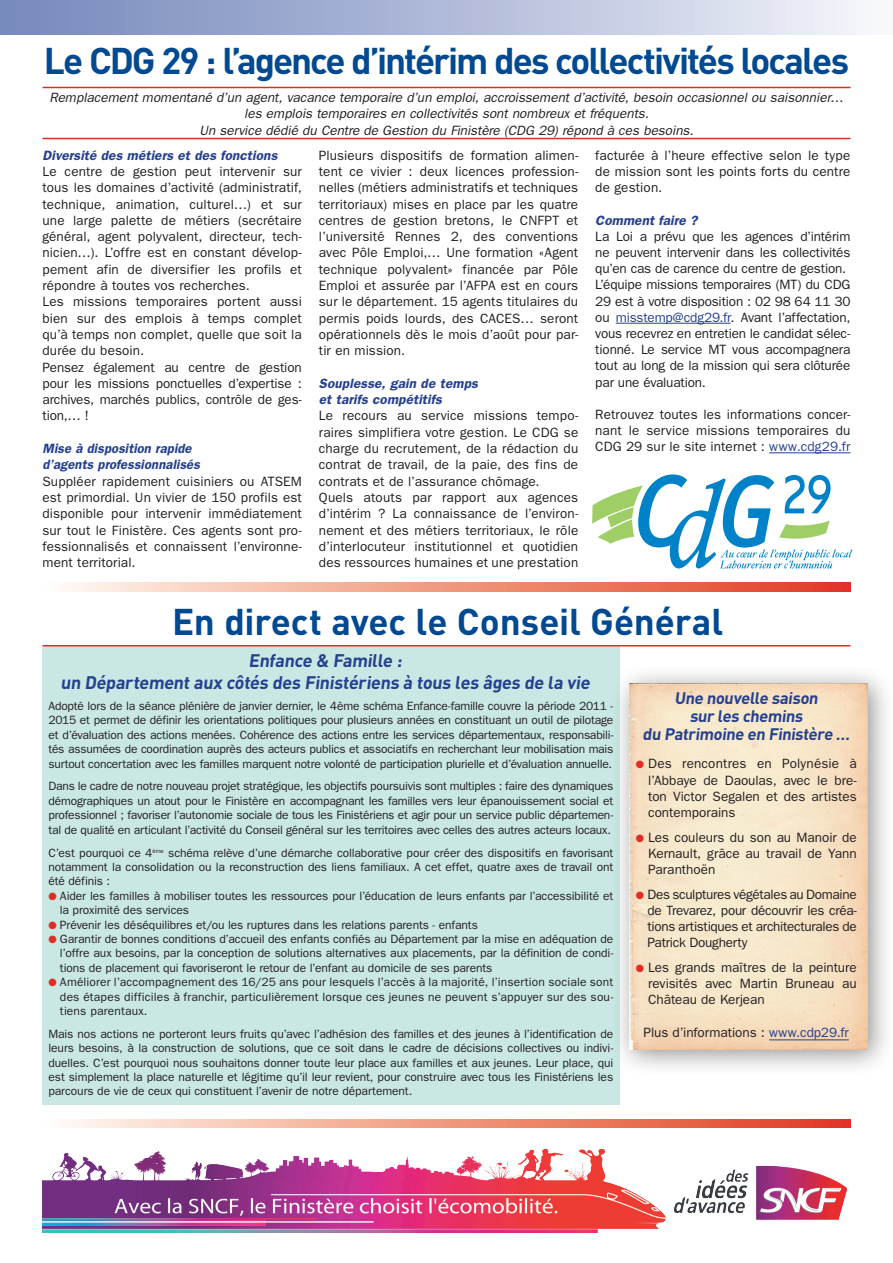
<style>
.page{position:relative;width:893px;height:1263px;background:#fff}
.page>*{position:absolute;margin:0;border:0;box-sizing:border-box;transform-origin:0 0}
.t1{font:700 36.75px "DIN";letter-spacing:-.055em;color:#014990}
.t2{font:700 36.75px "DIN";letter-spacing:-.005em;color:#014991}
.Normal_e{font:700 18px "DIN";color:#25408f}
.Normal_e-2{font:700 16.5px "DIN";color:#25408f}
.Normal_e-3{font:13.5px/16.4px "Franklin Gothic";letter-spacing:.005em;color:#231f20;text-align:justify}
.Normal_e-4{font:italic 13.5px/16.2px "Franklin Gothic";color:#231f20;text-align:center}
.Normal_e-5{font:italic 600 13.5px "Franklin Gothic";letter-spacing:.01em;color:#25408f}
.Normal_e-6{font:italic 600 13.5px "Franklin Gothic";letter-spacing:.01em;color:#25408f;scale:.96 1}
.Normal_e-7{font:12px/14.4px "Franklin Gothic";letter-spacing:-.01em;color:#231f20;text-align:justify}
.s1{color:#25408f}
.s2{color:#e22d26}
</style>
<div class="page">
<div style="left:0;top:0;width:893px;height:34px;background:linear-gradient(to right,#7286bb,#f4f4fa)"></div>
<svg style="left:71px;top:1119px;width:779px;height:9px;background:#ef967f"></svg>
<svg style="left:71px;top:583px;width:779px;height:8px;background:#ef967f"></svg>
<hr style="left:43px;top:87px;width:807px;height:1px;background:#e12c26">
<hr style="left:43px;top:138px;width:807px;height:1px;background:#e12c26">
<div style="left:43px;top:646px;width:577px;height:458px;background:#c9e8e4"></div>
<hr style="left:43px;top:645px;width:807px;height:1px;background:#e22d26">
<hr style="left:616px;top:323px;width:115px;height:1px;background:#25408f">
<hr style="left:769px;top:452px;width:81px;height:1px;background:#25408f">
<img style="left:43px;top:1149px;width:804px;height:84px">
<div style="left:608px;top:663px;width:285px;height:413px;background:#231f20;opacity:.5"></div>
<img style="left:629px;top:684px;width:238px;height:365px">
<hr style="left:769px;top:1039px;width:80px;height:1px;background:#25408f">
<svg style="left:592px;top:474px;width:260px;height:94px"></svg>
<p class="t1" style="left:44px;top:37px;width:807px">Le CDG 29 : l’agence d’intérim des collectivités locales</p>
<p class="Normal_e-4" style="left:49px;top:89px;width:796px">Remplacement momentané d’un agent, vacance temporaire d’un emploi, accroissement d’activité, besoin occasionnel ou saisonnier… les emplois temporaires en collectivités sont nombreux et fréquents.</p>
<p class="Normal_e-4" style="left:199px;top:122px;width:495px">Un service dédié du Centre de Gestion du Finistère (CDG 29) répond à ces besoins.</p>
<p class="Normal_e-5" style="left:43px;top:147px;width:236px">Diversité des métiers et des fonctions</p>
<p class="Normal_e-3" style="left:43px;top:163px;width:261px">Le centre de gestion peut intervenir sur tous les domaines d’activité (administratif, technique, animation, culturel…) et sur une large palette de métiers (secrétaire général, agent polyvalent, directeur, tech&shy;nicien…). L’offre est en constant dévelop&shy;pement afin de diversifier les profils et répondre à toutes vos recherches.</p>
<p class="Normal_e-3" style="left:43px;top:293px;width:261px">Les missions temporaires portent aussi bien sur des emplois à temps complet qu’à temps non complet, quelle que soit la durée du besoin.</p>
<p class="Normal_e-3" style="left:43px;top:358px;width:261px">Pensez également au centre de gestion pour les missions ponctuelles d’expertise : archives, marchés publics, contrôle de ges&shy;tion,… !</p>
<p class="Normal_e-6" style="left:43px;top:440px;width:157px">Mise à disposition rapide</p>
<p class="Normal_e-6" style="left:43px;top:457px;width:165px">d’agents professionnalisés</p>
<p class="Normal_e-3" style="left:43px;top:473px;width:261px">Suppléer rapidement cuisiniers ou ATSEM est primordial. Un vivier de 150 profils est disponible pour intervenir immédiatement sur tout le Finistère. Ces agents sont pro&shy;fessionnalisés et connaissent l’environne&shy;ment territorial.</p>
<p class="Normal_e-3" style="left:319px;top:147px;width:261px">Plusieurs dispositifs de formation alimen&shy;tent ce vivier : deux licences profession&shy;nelles (métiers administratifs et techniques territoriaux) mises en place par les quatre centres de gestion bretons, le CNFPT et l’université Rennes 2, des conventions avec Pôle Emploi,… Une formation «Agent technique polyvalent» financée par Pôle Emploi et assurée par l’AFPA est en cours sur le département. 15 agents titulaires du permis poids lourds, des CACES… seront opérationnels dès le mois d’août pour par&shy;tir en mission.</p>
<p class="Normal_e-5" style="left:319px;top:375px;width:161px">Souplesse, gain de temps</p>
<p class="Normal_e-5" style="left:319px;top:392px;width:124px">et tarifs compétitifs</p>
<p class="Normal_e-3" style="left:319px;top:407px;width:261px">Le recours au service missions tempo&shy;raires simplifiera votre gestion. Le CDG se charge du recrutement, de la rédaction du contrat de travail, de la paie, des fins de contrats et de l’assurance chômage.</p>
<p class="Normal_e-3" style="left:319px;top:489px;width:261px">Quels atouts par rapport aux agences d’intérim ? La connaissance de l’environ&shy;nement et des métiers territoriaux, le rôle d’interlocuteur institutionnel et quotidien des ressources humaines et une prestation</p>
<p class="Normal_e-3" style="left:595px;top:147px;width:257px">facturée à l’heure effective selon le type de mission sont les points forts du centre de gestion.</p>
<p class="Normal_e-5" style="left:595px;top:212px;width:104px">Comment faire ?</p>
<p class="Normal_e-3" style="left:595px;top:228px;width:257px">La Loi a prévu que les agences d’intérim ne peuvent intervenir dans les collectivités qu’en cas de carence du centre de gestion.</p>
<p class="Normal_e-3" style="left:595px;top:276px;width:257px">L’équipe missions temporaires (MT) du CDG 29 est à votre disposition : 02 98 64 11 30 ou <span class="s1">misstemp@cdg29.fr</span>. Avant l’affectation, vous recevrez en entretien le candidat sélec&shy;tionné. Le service MT vous accompagnera tout au long de la mission qui sera clôturée par une évaluation.</p>
<p class="Normal_e-3" style="left:595px;top:406px;width:257px">Retrouvez toutes les informations concer&shy;nant le service missions temporaires du CDG 29 sur le site internet : <span class="s1">www.cdg29.fr</span></p>
<p class="t2" style="left:172px;top:598px;width:553px">En direct avec le Conseil Général</p>
<p class="Normal_e" style="left:249px;top:649px;width:157px">Enfance &amp; Famille :</p>
<p class="Normal_e" style="left:61px;top:670px;width:534px">un Département aux côtés des Finistériens à tous les âges de la vie</p>
<p class="Normal_e-7" style="left:48px;top:698px;width:566px">Adopté lors de la séance plénière de janvier dernier, le 4ème schéma Enfance-famille couvre la période 2011 - 2015 et permet de définir les orientations politiques pour plusieurs années en constituant un outil de pilotage et d’évaluation des actions menées. Cohérence des actions entre les services départementaux, responsabili&shy;tés assumées de coordination auprès des acteurs publics et associatifs en recherchant leur mobilisation mais surtout concertation avec les familles marquent notre volonté de participation plurielle et d’évaluation annuelle.</p>
<p class="Normal_e-7" style="left:48px;top:779px;width:566px">Dans le cadre de notre nouveau projet stratégique, les objectifs poursuivis sont multiples : faire des dynamiques démographiques un atout pour le Finistère en accompagnant les familles vers leur épanouissement social et professionnel ; favoriser l’autonomie sociale de tous les Finistériens et agir pour un service public départemen&shy;tal de qualité en articulant l’activité du Conseil général sur les territoires avec celles des autres acteurs locaux.</p>
<p class="Normal_e-7" style="left:48px;top:845px;width:566px">C’est pourquoi ce 4<sup>ème</sup> schéma relève d’une démarche collaborative pour créer des dispositifs en favorisant notamment la consolidation ou la reconstruction des liens familiaux. A cet effet, quatre axes de travail ont été définis :</p>
<p class="Normal_e-7" style="left:60px;top:888px;width:555px;text-indent:-12px"><span class="s2">●</span> Aider les familles à mobiliser toutes les ressources pour l’éducation de leurs enfants par l’accessibilité et la proximité des services</p>
<p class="Normal_e-7" style="left:48px;top:917px;width:431px"><span class="s2">●</span> Prévenir les déséquilibres et/ou les ruptures dans les relations parents - enfants</p>
<p class="Normal_e-7" style="left:60px;top:931px;width:555px;text-indent:-12px"><span class="s2">●</span> Garantir de bonnes conditions d’accueil des enfants confiés au Département par la mise en adéquation de l’offre aux besoins, par la conception de solutions alternatives aux placements, par la définition de condi&shy;tions de placement qui favoriseront le retour de l’enfant au domicile de ses parents</p>
<p class="Normal_e-7" style="left:60px;top:974px;width:555px;text-indent:-12px"><span class="s2">●</span> Améliorer l’accompagnement des 16/25 ans pour lesquels l’accès à la majorité, l’insertion sociale sont des étapes difficiles à franchir, particulièrement lorsque ces jeunes ne peuvent s’appuyer sur des sou&shy;tiens parentaux.</p>
<p class="Normal_e-7" style="left:48px;top:1026px;width:566px">Mais nos actions ne porteront leurs fruits qu’avec l’adhésion des familles et des jeunes à l’identification de leurs besoins, à la construction de solutions, que ce soit dans le cadre de décisions collectives ou indivi&shy;duelles. C’est pourquoi nous souhaitons donner toute leur place aux familles et aux jeunes. Leur place, qui est simplement la place naturelle et légitime qu’il leur revient, pour construire avec tous les Finistériens les parcours de vie de ceux qui constituent l’avenir de notre département.</p>
<p class="Normal_e-2" style="left:674px;top:687px;width:147px">Une nouvelle saison</p>
<p class="Normal_e-2" style="left:690px;top:705px;width:117px">sur les chemins</p>
<p class="Normal_e-2" style="left:643px;top:723px;width:211px">du Patrimoine en Finistère …</p>
<p class="Normal_e-3" style="left:648px;top:755px;width:210px;text-indent:-12px"><span class="s2">●</span> Des rencontres en Polynésie à l’Abbaye de Daoulas, avec le bre&shy;ton Victor Segalen et des artistes contemporains</p>
<p class="Normal_e-3" style="left:648px;top:829px;width:210px;text-indent:-12px"><span class="s2">●</span> Les couleurs du son au Manoir de Kernault, grâce au travail de Yann Paranthoën</p>
<p class="Normal_e-3" style="left:647px;top:886px;width:211px;text-indent:-12px"><span class="s2">●</span> Des sculptures végétales au Domaine de Trevarez, pour découvrir les créa&shy;tions artistiques et architecturales de Patrick Dougherty</p>
<p class="Normal_e-3" style="left:648px;top:959px;width:210px;text-indent:-12px"><span class="s2">●</span> Les grands maîtres de la peinture revisités avec Martin Bruneau au Château de Kerjean</p>
<p class="Normal_e-3" style="left:644px;top:1024px;width:207px">Plus d’informations : <span class="s1">www.cdp29.fr</span></p>
</div>
